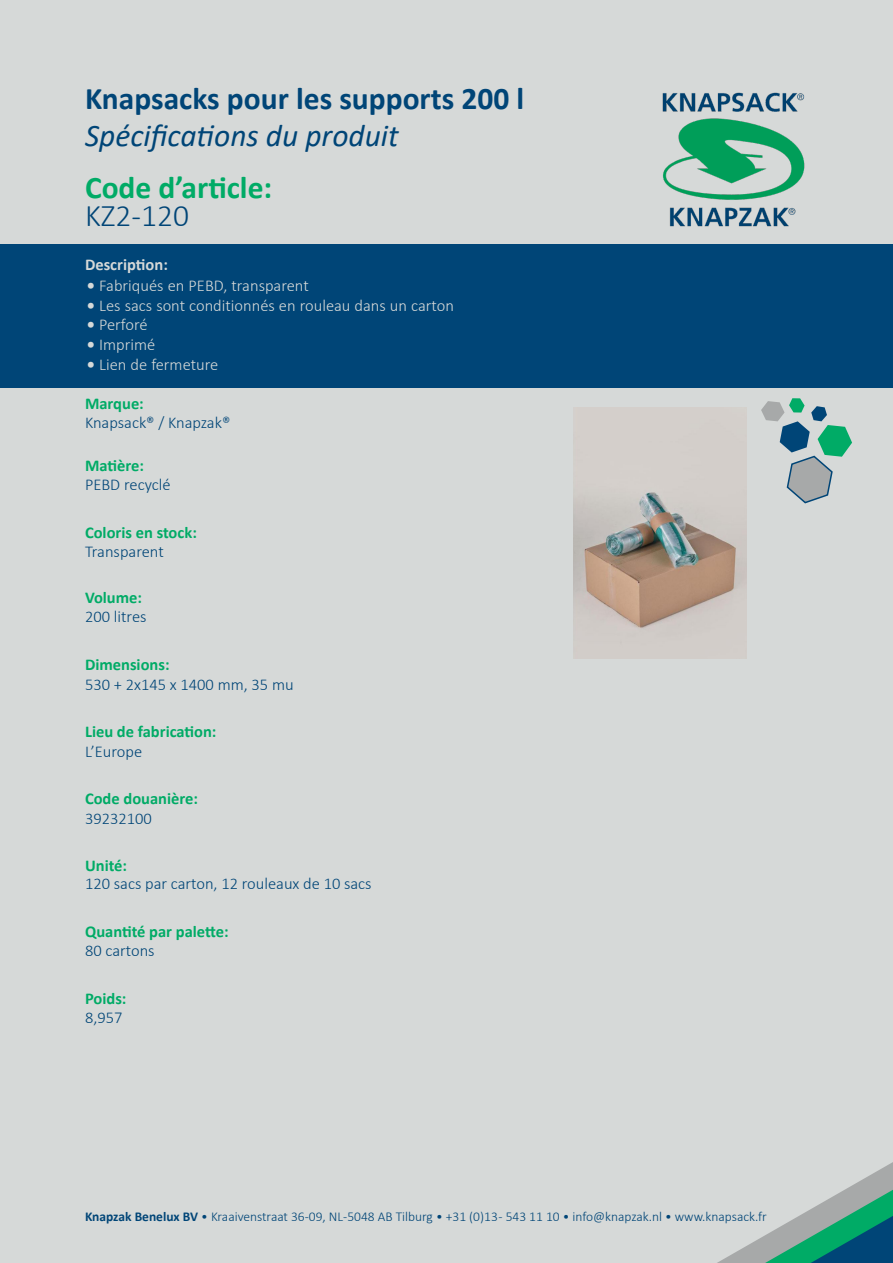
<style>
.page{position:relative;width:893px;height:1263px;background:#d6d9d8}
.page>*{position:absolute;margin:0;border:0;box-sizing:border-box;transform-origin:0 0}
.t1{font:700 31.5px "Calibri";color:#004577}
.t2{font:italic 31.5px "Calibri";color:#004577}
.t3{font:700 31.5px "Calibri";color:#00ab66}
.t4{font:300 31.5px "Calibri";color:#004577}
.t5{font:300 16.5px "Calibri";color:#004577}
.t6{font:700 16.5px "Calibri";color:#00ab66}
.Normaal{font:300 16.5px "Calibri";color:#d6d9d8}
.t7{font:700 16.5px "Calibri";color:#d6d9d8}
.t8{font:300 13.5px "Calibri";color:#004577}
.s1{font-weight:700}
</style>
<div class="page">
<div style="left:0;top:244px;width:893px;height:144px;background:#004577"></div>
<img style="left:662px;top:92px;width:143px;height:135px">
<svg style="left:761px;top:398px;width:91px;height:106px"></svg>
<svg style="left:717px;top:1162px;width:176px;height:101px"></svg>
<img style="left:573px;top:407px;width:173px;height:251px">
<p class="t1" style="left:85px;top:76px;width:441px">Knapsacks pour les supports 200 l</p>
<p class="t2" style="left:85px;top:114px;width:315px">Spécifications du produit</p>
<p class="t3" style="left:85px;top:165px;width:189px">Code d’article:</p>
<p class="t4" style="left:85px;top:196px;width:105px">KZ2-120</p>
<p class="t7" style="left:85px;top:253px;width:84px">Description:</p>
<p class="Normaal" style="left:87px;top:275px;width:223px"><span class="s1">•</span> Fabriqués en PEBD, transparent</p>
<p class="Normaal" style="left:87px;top:295px;width:369px"><span class="s1">•</span> Les sacs sont conditionnés en rouleau dans un carton</p>
<p class="Normaal" style="left:87px;top:315px;width:62px"><span class="s1">•</span> Perforé</p>
<p class="Normaal" style="left:87px;top:334px;width:70px"><span class="s1">•</span> Imprimé</p>
<p class="Normaal" style="left:87px;top:354px;width:133px"><span class="s1">•</span> Lien de fermeture</p>
<p class="t6" style="left:85px;top:391px;width:60px">Marque:</p>
<p class="t5" style="left:85px;top:412px;width:147px">Knapsack® / Knapzak®</p>
<p class="t6" style="left:85px;top:454px;width:60px">Matière:</p>
<p class="t5" style="left:85px;top:475px;width:87px">PEBD recyclé</p>
<p class="t6" style="left:85px;top:521px;width:113px">Coloris en stock:</p>
<p class="t5" style="left:85px;top:541px;width:80px">Transparent</p>
<p class="t6" style="left:85px;top:586px;width:59px">Volume:</p>
<p class="t5" style="left:85px;top:606px;width:63px">200 litres</p>
<p class="t6" style="left:85px;top:653px;width:86px">Dimensions:</p>
<p class="t5" style="left:85px;top:674px;width:210px">530 + 2x145 x 1400 mm, 35 mu</p>
<p class="t6" style="left:85px;top:720px;width:133px">Lieu de fabrication:</p>
<p class="t5" style="left:85px;top:741px;width:59px">L’Europe</p>
<p class="t6" style="left:85px;top:787px;width:114px">Code douanière:</p>
<p class="t5" style="left:85px;top:808px;width:68px">39232100</p>
<p class="t6" style="left:85px;top:854px;width:44px">Unité:</p>
<p class="t5" style="left:85px;top:874px;width:288px">120 sacs par carton, 12 rouleaux de 10 sacs</p>
<p class="t6" style="left:85px;top:920px;width:145px">Quantité par palette:</p>
<p class="t5" style="left:85px;top:940px;width:71px">80 cartons</p>
<p class="t6" style="left:85px;top:987px;width:43px">Poids:</p>
<p class="t5" style="left:85px;top:1007px;width:39px">8,957</p>
<p class="t8" style="left:85px;top:1208px;width:683px"><span class="s1">Knapzak Benelux BV</span> • Kraaivenstraat 36-09, NL-5048 AB Tilburg • +31 (0)13 - 543 11 10 • info@knapzak.nl • www.knapsack.fr</p>
</div>
